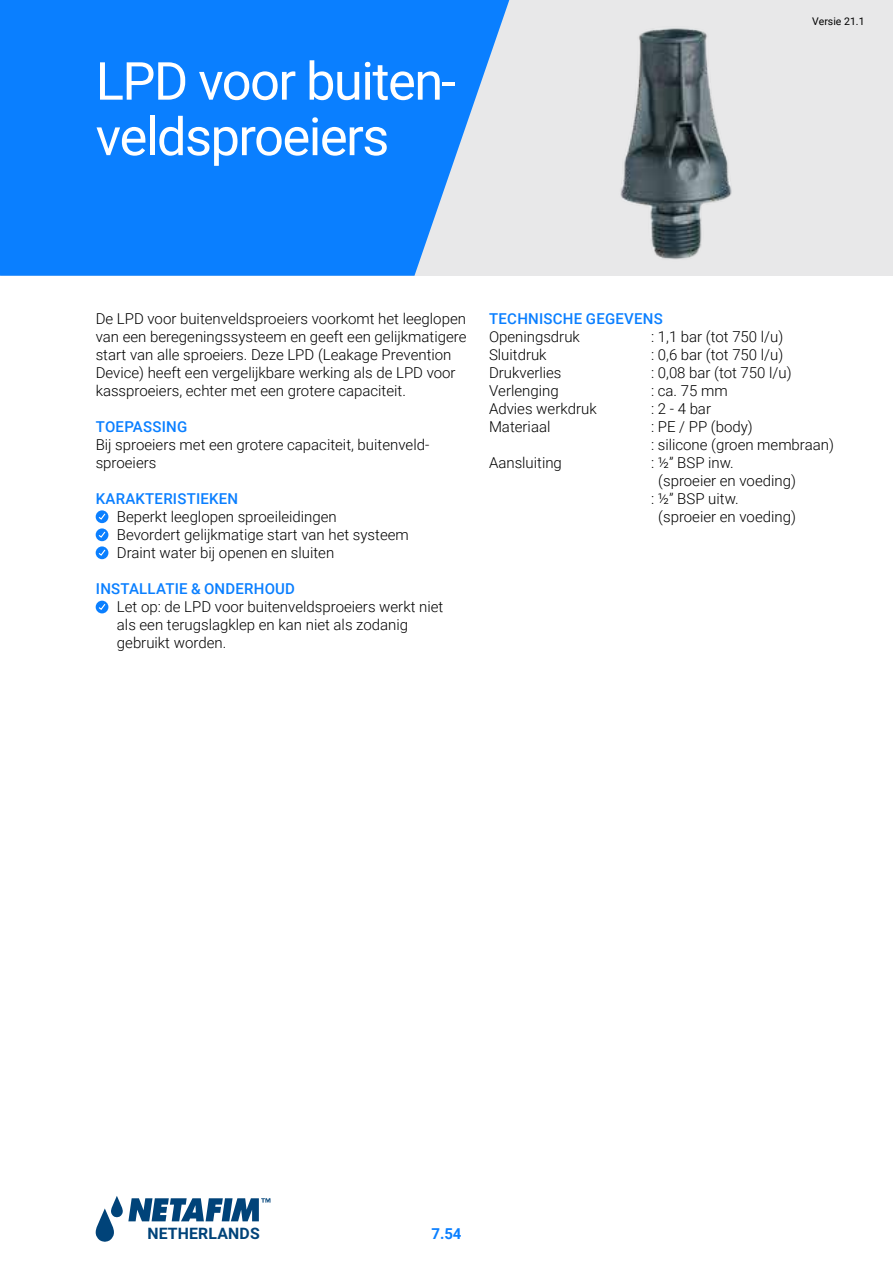
<style>
.page{position:relative;width:893px;height:1263px;background:#fff}
.page>*{position:absolute;margin:0;border:0;box-sizing:border-box;transform-origin:0 0}
.t1{font:52.5px/55.5px "Roboto";letter-spacing:-.03em;color:#fff}
.t2{font:700 15.9px "Roboto";letter-spacing:.01em;color:#004379}
.t3{font:300 15px/18px "Roboto";color:#000}
.t4{font:500 15px "Roboto";letter-spacing:.015em;color:#0a7fff}
.t5{font:700 15px "Roboto";color:#0a7fff}
.t6{font:10.5px "Roboto";color:#000}
</style>
<div class="page">
<svg style="left:96px;top:1196px;width:174px;height:46px"></svg>
<div style="left:174px;top:1241px;width:96px;height:17px;background:#fff"></div>
<div style="left:2px;top:0;width:891px;height:276px;background:#e8e8e9"></div>
<svg style="left:0;top:0;width:509px;height:276px;background:#1e88fc"></svg>
<svg style="left:96px;top:528px;width:12px;height:13px"></svg>
<svg style="left:97px;top:530px;width:10px;height:9px"></svg>
<svg style="left:96px;top:510px;width:12px;height:13px"></svg>
<svg style="left:97px;top:512px;width:10px;height:9px"></svg>
<svg style="left:96px;top:546px;width:12px;height:13px"></svg>
<svg style="left:97px;top:548px;width:10px;height:9px"></svg>
<div style="left:96px;top:601px;width:12px;height:12px;background:#0a7fff;border-radius:50%"></div>
<svg style="left:98px;top:604px;width:8px;height:6px"></svg>
<img style="left:620px;top:28px;width:112px;height:232px">
<h1 class="t1" style="left:96px;top:51px;width:362px">LPD voor buiten&shy;veldsproeiers</h1>
<p class="t6" style="left:812px;top:14px;width:54px">Versie 21.1</p>
<p class="t3" style="left:96px;top:309px;width:372px">De LPD voor buitenveldsproeiers voorkomt het leeglopen van een beregeningssysteem en geeft een gelijkmatigere start van alle sproeiers. Deze LPD (Leakage Prevention Device) heeft een vergelijkbare werking als de LPD voor kassproeiers, echter met een grotere capaciteit.</p>
<p class="t4" style="left:96px;top:416px;width:93px">TOEPASSING</p>
<p class="t3" style="left:96px;top:435px;width:335px">Bij sproeiers met een grotere capaciteit, buitenveld&shy;sproeiers</p>
<p class="t4" style="left:96px;top:488px;width:144px">KARAKTERISTIEKEN</p>
<p class="t3" style="left:117px;top:507px;width:293px">Beperkt leeglopen sproeileidingen<br>Bevordert gelijkmatige start van het systeem<br>Draint water bij openen en sluiten</p>
<p class="t4" style="left:96px;top:578px;width:201px">INSTALLATIE &amp; ONDERHOUD</p>
<p class="t3" style="left:117px;top:597px;width:328px">Let op: de LPD voor buitenveldsproeiers werkt niet als een terugslagklep en kan niet als zodanig gebruikt worden.</p>
<p class="t4" style="left:489px;top:308px;width:175px">TECHNISCHE GEGEVENS</p>
<p class="t3" style="left:489px;top:327px;width:92px">Openingsdruk</p>
<p class="t3" style="left:651px;top:327px;width:134px">: 1,1 bar (tot 750 l/u)</p>
<p class="t3" style="left:489px;top:345px;width:59px">Sluitdruk</p>
<p class="t3" style="left:651px;top:345px;width:134px">: 0,6 bar (tot 750 l/u)</p>
<p class="t3" style="left:489px;top:363px;width:74px">Drukverlies</p>
<p class="t3" style="left:651px;top:363px;width:142px">: 0,08 bar (tot 750 l/u)</p>
<p class="t3" style="left:489px;top:381px;width:71px">Verlenging</p>
<p class="t3" style="left:651px;top:381px;width:78px">: ca. 75 mm</p>
<p class="t3" style="left:489px;top:399px;width:109px">Advies werkdruk</p>
<p class="t3" style="left:651px;top:399px;width:62px">: 2 - 4 bar</p>
<p class="t3" style="left:489px;top:417px;width:63px">Materiaal</p>
<p class="t3" style="left:651px;top:417px;width:184px">: PE / PP (body)<br>: silicone (groen membraan)</p>
<p class="t3" style="left:489px;top:453px;width:74px">Aansluiting</p>
<p class="t3" style="left:651px;top:453px;width:84px">: ½” BSP inw.</p>
<p class="t3" style="left:658px;top:471px;width:139px">(sproeier en voeding)</p>
<p class="t3" style="left:651px;top:489px;width:89px">: ½” BSP uitw.</p>
<p class="t3" style="left:658px;top:507px;width:139px">(sproeier en voeding)</p>
<p class="t2" style="left:147px;top:1223px;width:114px">NETHERLANDS</p>
<p class="t5" style="left:431px;top:1223px;width:32px">7.54</p>
</div>
